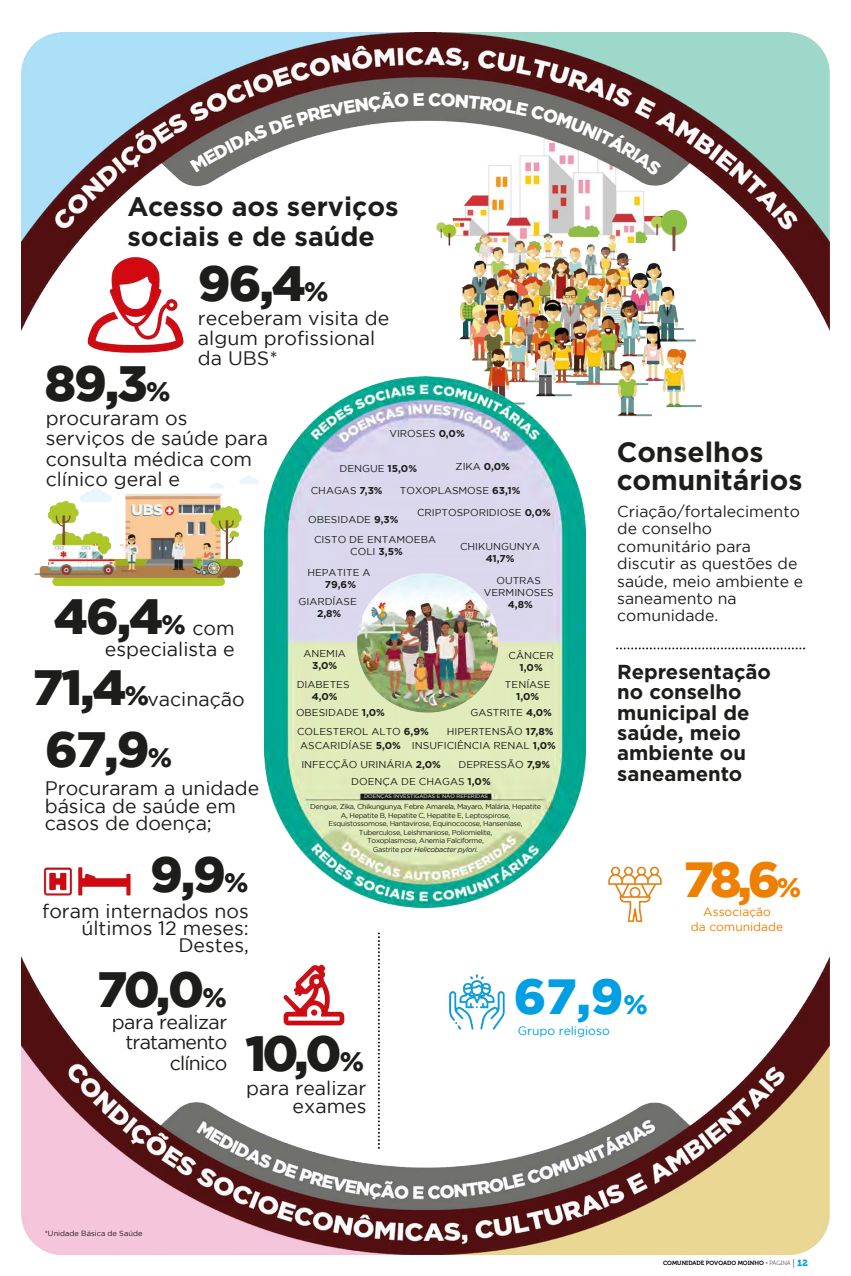
<style>
.page{position:relative;width:851px;height:1276px;background:#fff}
.page>*{position:absolute;margin:0;border:0;box-sizing:border-box;transform-origin:0 0}
.t1{font:900 49.5px "Gotham";letter-spacing:-.04em;color:#1d1d1b}
.t2{font:900 49.2px "Gotham";color:#ef7f00}
.t3{font:900 49.2px "Gotham";color:#009ee2}
.t4{font:700 28.05px/28px "Gotham";color:#1d1d1b}
.t5{font:700 26.78px/30.1px "Gotham";color:#1d1d1b}
.t6{font:700 20.25px/20.4px "Gotham";color:#1d1d1b}
.t7{font:19.5px/17.4px "Gotham";color:#1d1d1b;text-align:right}
.t8{font:19.5px/20.4px "Gotham";letter-spacing:-.04em;color:#1d1d1b;text-align:right}
.t9{font:15.75px/17.4px "Gotham";color:#1d1d1b}
.t10{font:900 15px "Gotham";color:#659898}
.t11{font:12px/14.4px "Gotham";color:#ef7f00;text-align:center}
.t12{font:12px "Gotham";color:#009ee2}
.t13{font:9.98px/11.9px "Gotham";color:#1d1d1b;text-align:center}
.t14{font:700 9.98px "Gotham";color:#1d1d1b}
.t15{font:7.5px "Gotham";color:#1d1d1b}
.t16{font:7.12px/8.6px "Gotham";letter-spacing:-.04em;color:#1d1d1b;text-align:center}
.t17{font:6px "Museo 700";color:#000}
.t18{font:5.18px "Gotham";color:#fff}
.s1{font-size:27px}
.s2{font-weight:700}
.s3{font-style:italic}
.s4{font-family:"Museo 100"}
.s5{font-family:"Museo 100";font-size:9px}
.s6{font-family:"Museo 900";font-size:9px;color:#009fe3}
</style>
<div class="page">
<img style="left:21px;top:32px;width:808px;height:1222px">
<img style="left:264px;top:377px;width:321px;height:530px">
<img style="left:355px;top:542px;width:152px;height:195px">
<svg style="left:190px;top:91px;width:472px;height:85px"></svg>
<h3 class="t5" style="left:127px;top:191px;width:272px">Acesso aos serviços sociais e de saúde</h3>
<h1 class="t1" style="left:45px;top:355px;width:127px">89,3<span class="s1">%</span></h1>
<h1 class="t1" style="left:198px;top:255px;width:132px">96,4<span class="s1">%</span></h1>
<h3 class="t7" style="left:198px;top:307px;width:193px;line-height:20.2px;text-align:left">receberam visita de algum profissional da UBS*</h3>
<h3 class="t7" style="left:46px;top:408px;width:224px;line-height:20.2px;text-align:left">procuraram os serviços de saúde para consulta médica com clínico geral e</h3>
<h3 class="t10" style="left:131px;top:502px;width:33px">UBS</h3>
<h1 class="t1" style="left:54px;top:587px;width:133px">46,4<span class="s1">%</span></h1>
<h3 class="t7" style="left:105px;top:618px;width:131px;line-height:20.4px">com especialista e</h3>
<h3 class="t7" style="left:147px;top:690px;width:99px">vacinação</h3>
<h1 class="t1" style="left:33px;top:659px;width:118px">71,4<span class="s1">%</span></h1>
<h1 class="t1" style="left:45px;top:721px;width:128px">67,9<span class="s1">%</span></h1>
<h3 class="t7" style="left:45px;top:779px;width:216px;text-align:left">Procuraram a unidade básica de saúde em casos de doença;</h3>
<h1 class="t1" style="left:150px;top:845px;width:100px">9,9<span class="s1">%</span></h1>
<h3 class="t7" style="left:42px;top:901px;width:208px">foram internados nos últimos 12 meses:<br>Destes,</h3>
<p class="t13" style="left:389px;top:427px;width:77px">VIROSES <span class="s2">0,0%</span></p>
<p class="t13" style="left:339px;top:462px;width:79px">DENGUE <span class="s2">15,0%</span></p>
<p class="t13" style="left:455px;top:461px;width:56px">ZIKA <span class="s2">0,0%</span></p>
<p class="t13" style="left:311px;top:484px;width:73px">CHAGAS <span class="s2">7,3%</span></p>
<p class="t13" style="left:400px;top:484px;width:122px">TOXOPLASMOSE <span class="s2">63,1%</span></p>
<p class="t13" style="left:308px;top:514px;width:92px">OBESIDADE <span class="s2">9,3%</span></p>
<p class="t13" style="left:417px;top:506px;width:135px">CRIPTOSPORIDIOSE <span class="s2">0,0%</span></p>
<p class="t13" style="left:314px;top:533px;width:123px">CISTO DE ENTAMOEBA<br>COLI <span class="s2">3,5%</span></p>
<p class="t13" style="left:307px;top:566px;width:65px">HEPATITE A</p>
<p class="t14" style="left:325px;top:578px;width:33px">79,6%</p>
<p class="t13" style="left:298px;top:596px;width:60px">GIARDÍASE</p>
<p class="t14" style="left:317px;top:608px;width:26px">2,8%</p>
<p class="t13" style="left:303px;top:647px;width:44px">ANEMIA</p>
<p class="t14" style="left:312px;top:660px;width:27px">3,0%</p>
<p class="t13" style="left:297px;top:678px;width:54px">DIABETES</p>
<p class="t14" style="left:312px;top:691px;width:27px">4,0%</p>
<p class="t13" style="left:296px;top:706px;width:90px">OBESIDADE <span class="s2">1,0%</span></p>
<p class="t13" style="left:460px;top:540px;width:82px">CHIKUNGUNYA</p>
<p class="t14" style="left:485px;top:553px;width:30px">41,7%</p>
<p class="t13" style="left:484px;top:574px;width:71px">OUTRAS<br>VERMINOSES</p>
<p class="t14" style="left:507px;top:599px;width:26px">4,8%</p>
<p class="t13" style="left:508px;top:649px;width:47px">CÂNCER</p>
<p class="t14" style="left:519px;top:661px;width:25px">1,0%</p>
<p class="t13" style="left:505px;top:678px;width:47px">TENÍASE</p>
<p class="t14" style="left:516px;top:691px;width:25px">1,0%</p>
<p class="t13" style="left:470px;top:706px;width:83px">GASTRITE <span class="s2">4,0%</span></p>
<p class="t13" style="left:297px;top:725px;width:133px">COLESTEROL ALTO <span class="s2">6,9%</span></p>
<p class="t13" style="left:447px;top:725px;width:108px">HIPERTENSÃO <span class="s2">17,8%</span></p>
<p class="t13" style="left:300px;top:740px;width:102px">ASCARIDÍASE <span class="s2">5,0%</span></p>
<p class="t13" style="left:351px;top:775px;width:141px">DOENÇA DE CHAGAS <span class="s2">1,0%</span></p>
<p class="t13" style="left:412px;top:740px;width:145px">INSUFICIÊNCIA RENAL <span class="s2">1,0%</span></p>
<p class="t13" style="left:301px;top:758px;width:141px">INFECÇÃO URINÁRIA <span class="s2">2,0%</span></p>
<p class="t13" style="left:458px;top:758px;width:93px">DEPRESSÃO <span class="s2">7,9%</span></p>
<p class="t18" style="left:364px;top:793px;width:125px">DOENÇAS INVESTIGADAS E NÃO REFERIDAS</p>
<p class="t16" style="left:310px;top:802px;width:232px">Dengue, Zika, Chikungunya, Febre Amarela, Mayaro, Malária, Hepatite A, Hepatite B, Hepatite C, Hepatite E, Leptospirose, Esquistossomose, Hantavirose, Equinococose, Hanseníase, Tuberculose, Leishmaniose, Poliomielite,<br>Toxoplasmose, Anemia Falciforme,<br>Gastrite por <span class="s3">Helicobacter pylori.</span></p>
<h3 class="t4" style="left:616px;top:438px;width:187px">Conselhos comunitários</h3>
<h3 class="t9" style="left:617px;top:502px;width:187px">Criação/fortalecimento de conselho comunitário para discutir as questões de saúde, meio ambiente e saneamento na comunidade.</h3>
<h3 class="t6" style="left:617px;top:661px;width:155px">Representação no conselho municipal de saúde, meio ambiente ou saneamento</h3>
<h2 class="t2" style="left:683px;top:851px;width:119px">78,6<span class="s1">%</span></h2>
<p class="t11" style="left:690px;top:904px;width:94px">Associação<br>da comunidade</p>
<h1 class="t1" style="left:97px;top:960px;width:131px">70,0<span class="s1">%</span></h1>
<h3 class="t8" style="left:112px;top:1011px;width:117px">para realizar tratamento clínico</h3>
<h1 class="t1" style="left:245px;top:1024px;width:120px">10,0<span class="s1">%</span></h1>
<h3 class="t7" style="left:246px;top:1079px;width:122px">para realizar exames</h3>
<p class="t15" style="left:45px;top:1228px;width:99px">*Unidade Básica de Saúde</p>
<h2 class="t3" style="left:514px;top:968px;width:135px">67,9<span class="s1">%</span></h2>
<p class="t12" style="left:517px;top:1024px;width:93px">Grupo religioso</p>
<p class="t17" style="left:663px;top:1259px;width:146px">COMUNIDADE POVOADO MOINHO - <span class="s4">PÁGINA</span> <span class="s5">|</span> <span class="s6">12</span></p>
</div>
